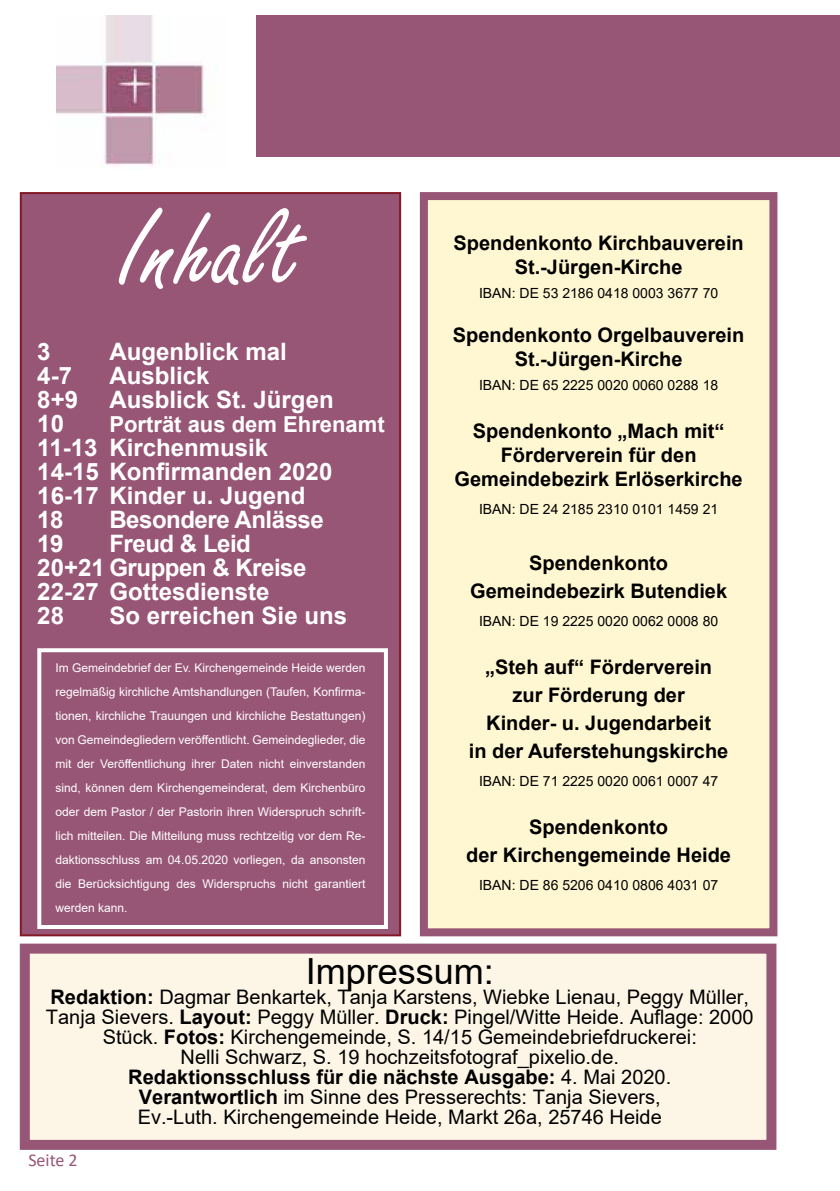
<style>
.page{position:relative;width:840px;height:1191px;background:#fff}
.page>*{position:absolute;margin:0;border:0;box-sizing:border-box;transform-origin:0 0}
.t1{font:120px "Freestyle Script";color:#fff}
.t2{font:36px "Arial";color:#000}
.t3{font:700 24px/24px "Arial";color:#fff}
.t4{font:700 24px/24px "Arial";letter-spacing:-.02em;color:#fff}
.t5{font:700 22px "Arial";color:#fff}
.t6{font:20px/20px "Arial";color:#000;text-align:center}
.t7{font:700 20px/28px "Arial";color:#000;text-align:center}
.t8{font:18px "Calibri";color:#985676}
.t9{font:14px "Arial";color:#000}
.t10{font:12px/24px "Arial";color:#fff;text-align:justify}
.s1{font-weight:700}
</style>
<div class="page">
<div style="left:20px;top:192px;width:381px;height:744px;background:#985676;border:2px solid #831927"></div>
<div style="left:20px;top:943px;width:756px;height:206px;background:#fdf6e6;border:10px solid #985676"></div>
<div style="left:423px;top:196px;width:350px;height:736px;background:#fff7d2"></div>
<div style="left:419px;top:192px;width:358px;height:744px;border:8px solid #985676"></div>
<img style="left:57px;top:15px;width:149px;height:151px">
<div style="left:257px;top:15px;width:582px;height:142px;background:#985676"></div>
<div style="left:37px;top:648px;width:351px;height:281px;border:4px solid #fff"></div>
<h1 class="t1" style="left:119px;top:185px;width:183px">Inhalt</h1>
<h3 class="t3" style="left:37px;top:340px;width:15px">3</h3>
<h3 class="t3" style="left:109px;top:340px;width:179px">Augenblick mal</h3>
<h3 class="t3" style="left:37px;top:364px;width:36px">4-7</h3>
<h3 class="t3" style="left:109px;top:364px;width:102px">Ausblick</h3>
<h3 class="t3" style="left:37px;top:388px;width:42px">8+9</h3>
<h3 class="t3" style="left:109px;top:388px;width:226px">Ausblick St. Jürgen</h3>
<h3 class="t3" style="left:37px;top:412px;width:28px">10</h3>
<h3 class="t5" style="left:109px;top:409px;width:277px">Porträt aus dem Ehrenamt</h3>
<h3 class="t3" style="left:37px;top:436px;width:296px">11-13 Kirchenmusik<br>14-15 Konfirmanden 2020<br>16-17 Kinder u. Jugend<br>18</h3>
<h3 class="t4" style="left:109px;top:508px;width:216px">Besondere Anlässe</h3>
<h3 class="t4" style="left:37px;top:532px;width:270px;text-indent:72px">Freud &amp; Leid<br>20+21 Gruppen &amp; Kreise<br>22-27 Gottesdienste<br>28</h3>
<h3 class="t3" style="left:37px;top:532px;width:28px">19</h3>
<h3 class="t3" style="left:109px;top:604px;width:239px">So erreichen Sie uns</h3>
<p class="t10" style="left:55px;top:656px;width:311px">Im Gemeindebrief der Ev. Kirchengemeinde Heide werden regelmäßig kirchliche Amtshandlungen (Taufen, Konfirma&shy;tionen, kirchliche Trauungen und kirchliche Bestattungen) von Gemeindegliedern veröffentlicht. Gemeindeglieder, die mit der Veröffentlichung ihrer Daten nicht einverstanden sind, können dem Kirchengemeinderat, dem Kirchenbüro oder dem Pastor / der Pastorin ihren Widerspruch schrift&shy;lich mitteilen. Die Mitteilung muss rechtzeitig vor dem Re&shy;daktionsschluss am 04.05.2020 vorliegen, da ansonsten die Berücksichtigung des Widerspruchs nicht garantiert werden kann.</p>
<h3 class="t7" style="left:453px;top:231px;width:292px;line-height:24px">Spendenkonto Kirchbauverein<br>St.-Jürgen-Kirche</h3>
<p class="t9" style="left:479px;top:283px;width:240px">IBAN: DE 53 2186 0418 0003 3677 70</p>
<h3 class="t7" style="left:452px;top:323px;width:293px;line-height:24px">Spendenkonto Orgelbauverein<br>St.-Jürgen-Kirche</h3>
<p class="t9" style="left:479px;top:375px;width:240px">IBAN: DE 65 2225 0020 0060 0288 18</p>
<h3 class="t7" style="left:454px;top:419px;width:289px;line-height:24px">Spendenkonto „Mach mit“<br>Förderverein für den<br>Gemeindebezirk Erlöserkirche</h3>
<p class="t9" style="left:479px;top:499px;width:240px">IBAN: DE 24 2185 2310 0101 1459 21</p>
<h3 class="t7" style="left:470px;top:549px;width:258px">Spendenkonto<br>Gemeindebezirk Butendiek</h3>
<p class="t9" style="left:479px;top:611px;width:240px">IBAN: DE 19 2225 0020 0062 0008 80</p>
<h3 class="t7" style="left:468px;top:653px;width:261px">„Steh auf“ Förderverein zur Förderung der<br>Kinder- u. Jugendarbeit<br>in der Auferstehungskirche</h3>
<p class="t9" style="left:479px;top:771px;width:240px">IBAN: DE 71 2225 0020 0061 0007 47</p>
<h3 class="t7" style="left:466px;top:813px;width:266px">Spendenkonto<br>der Kirchengemeinde Heide</h3>
<p class="t9" style="left:479px;top:875px;width:240px">IBAN: DE 86 5206 0410 0806 4031 07</p>
<h2 class="t2" style="left:305px;top:947px;width:190px">Impressum:</h2>
<p class="t6" style="left:46px;top:987px;width:708px"><span class="s1">Redaktion:</span> Dagmar Benkartek, Tanja Karstens, Wiebke Lienau, Peggy Müller, Tanja Sievers. <span class="s1">Layout:</span> Peggy Müller. <span class="s1">Druck:</span> Pingel/Witte Heide. Auflage: 2000<br>Stück. <span class="s1">Fotos:</span> Kirchengemeinde, S. 14/15 Gemeindebriefdruckerei:<br>Nelli Schwarz, S. 19 hochzeitsfotograf_pixelio.de.<br><span class="s1">Redaktionsschluss für die nächste Ausgabe:</span> 4. Mai 2020.<br><span class="s1">Verantwortlich</span> im Sinne des Presserechts: Tanja Sievers,<br>Ev.-Luth. Kirchengemeinde Heide, Markt 26a, 25746 Heide</p>
<h3 class="t8" style="left:28px;top:1147px;width:51px">Seite 2</h3>
</div>
